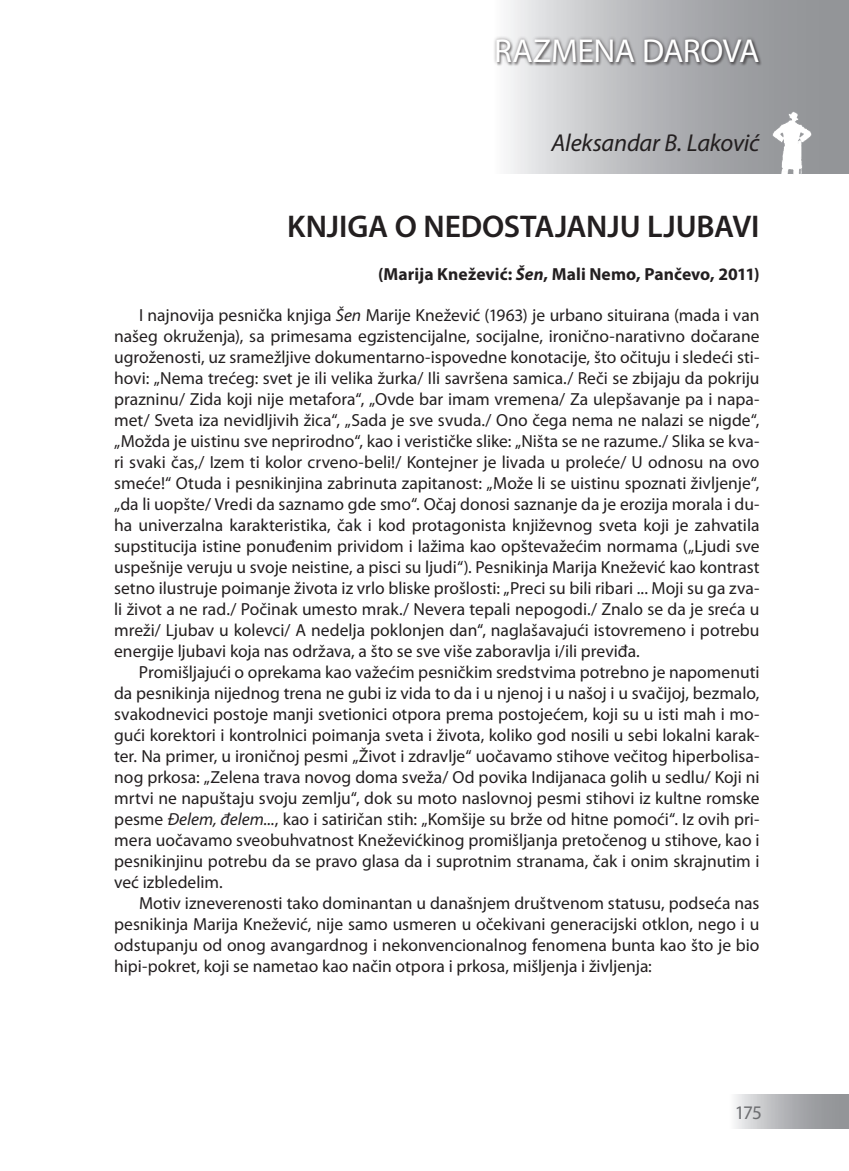
<style>
.page{position:relative;width:849px;height:1171px;background:#fff}
.page>*{position:absolute;margin:0;border:0;box-sizing:border-box;transform-origin:0 0}
.t1{font:33.25px "Myriad Pro";color:#fff}
.t2{font:600 31.5px "Myriad Pro";letter-spacing:-.005em;color:#231f20}
.t3{font:italic 24.5px "Myriad Pro";letter-spacing:-.01em;color:#231f20}
.t4{font:19.25px "Myriad Pro";color:#6c6d70}
.t5{font:17.5px/21px "Myriad Pro";color:#231f20;text-align:justify}
.t6{font:700 17.5px "Myriad Pro";letter-spacing:.005em;color:#231f20}
.s1{font-style:italic}
</style>
<div class="page">
<svg style="left:735px;top:1094px;width:113px;height:35px;background:#b3b4b7"></svg>
<svg style="left:508px;top:0;width:340px;height:174px;background:#b5b6b9"></svg>
<div style="left:492px;top:35px;width:356px;height:58px;background:#231f20;opacity:.5"></div>
<img style="left:769px;top:110px;width:45px;height:64px">
<h1 class="t1" style="left:494px;top:33px;width:21px">razmena</h1>
<h1 class="t1" style="left:642px;top:33px;width:21px">darova</h1>
<h3 class="t3" style="left:551px;top:130px;width:209px">Aleksandar B. Laković</h3>
<h2 class="t2" style="left:287px;top:209px;width:473px">KNJIGA O NEDOSTAJANJU LJUBAVI</h2>
<p class="t6" style="left:378px;top:264px;width:382px">(Marija Knežević: <span class="s1">Šen</span>, Mali Nemo, Pančevo, 2011)</p>
<p class="t5" style="left:114px;top:305px;width:646px;text-indent:25px">I najnovija pesnička knjiga <span class="s1">Šen</span> Marije Knežević (1963) je urbano situirana (mada i van našeg okruženja), sa primesama egzistencijalne, socijalne, ironično-narativno dočarane ugroženosti, uz sramežljive dokumentarno-ispovedne konotacije, što očituju i sledeći sti&shy;hovi: „Nema trećeg: svet je ili velika žurka/ Ili savršena samica./ Reči se zbijaju da pokriju prazninu/ Zida koji nije metafora“, „Ovde bar imam vremena/ Za ulepšavanje pa i napa&shy;met/ Sveta iza nevidljivih žica“, „Sada je sve svuda./ Ono čega nema ne nalazi se nigde“, „Možda je uistinu sve neprirodno“, kao i verističke slike: „Ništa se ne razume./ Slika se kva&shy;ri svaki čas,/ Izem ti kolor crveno-beli!/ Kontejner je livada u proleće/ U odnosu na ovo smeće!“ Otuda i pesnikinjina zabrinuta zapitanost: „Može li se uistinu spoznati življenje“, „da li uopšte/ Vredi da saznamo gde smo“. Očaj donosi saznanje da je erozija morala i du&shy;ha univerzalna karakteristika, čak i kod protagonista književnog sveta koji je zahvatila supstitucija istine ponuđenim prividom i lažima kao opštevažećim normama („Ljudi sve uspešnije veruju u svoje neistine, a pisci su ljudi“). Pesnikinja Marija Knežević kao kontrast setno ilustruje poimanje života iz vrlo bliske prošlosti: „Preci su bili ribari ... Moji su ga zva&shy;li život a ne rad./ Počinak umesto mrak./ Nevera tepali nepogodi./ Znalo se da je sreća u mreži/ Ljubav u kolevci/ A nedelja poklonjen dan“, naglašavajući istovremeno i potrebu energije ljubavi koja nas održava, a što se sve više zaboravlja i/ili previđa.</p>
<p class="t5" style="left:114px;top:662px;width:646px;text-indent:25px">Promišljajući o oprekama kao važećim pesničkim sredstvima potrebno je napomenuti da pesnikinja nijednog trena ne gubi iz vida to da i u njenoj i u našoj i u svačijoj, bezmalo, svakodnevici postoje manji svetionici otpora prema postojećem, koji su u isti mah i mo&shy;gući korektori i kontrolnici poimanja sveta i života, koliko god nosili u sebi lokalni karak&shy;ter. Na primer, u ironičnoj pesmi „Život i zdravlje“ uočavamo stihove večitog hiperbolisa&shy;nog prkosa: „Zelena trava novog doma sveža/ Od povika Indijanaca golih u sedlu/ Koji ni mrtvi ne napuštaju svoju zemlju“, dok su moto naslovnoj pesmi stihovi iz kultne romske pesme <span class="s1">Đelem, đelem...</span>, kao i satiričan stih: „Komšije su brže od hitne pomoći“. Iz ovih pri&shy;mera uočavamo sveobuhvatnost Kneževićkinog promišljanja pretočenog u stihove, kao i pesnikinjinu potrebu da se pravo glasa da i suprotnim stranama, čak i onim skrajnutim i već izbledelim.</p>
<p class="t5" style="left:114px;top:893px;width:646px;text-indent:25px">Motiv izneverenosti tako dominantan u današnjem društvenom statusu, podseća nas pesnikinja Marija Knežević, nije samo usmeren u očekivani generacijski otklon, nego i u odstupanju od onog avangardnog i nekonvencionalnog fenomena bunta kao što je bio hipi-pokret, koji se nametao kao način otpora i prkosa, mišljenja i življenja:</p>
<p class="t4" style="left:734px;top:1101px;width:29px">175</p>
</div>
